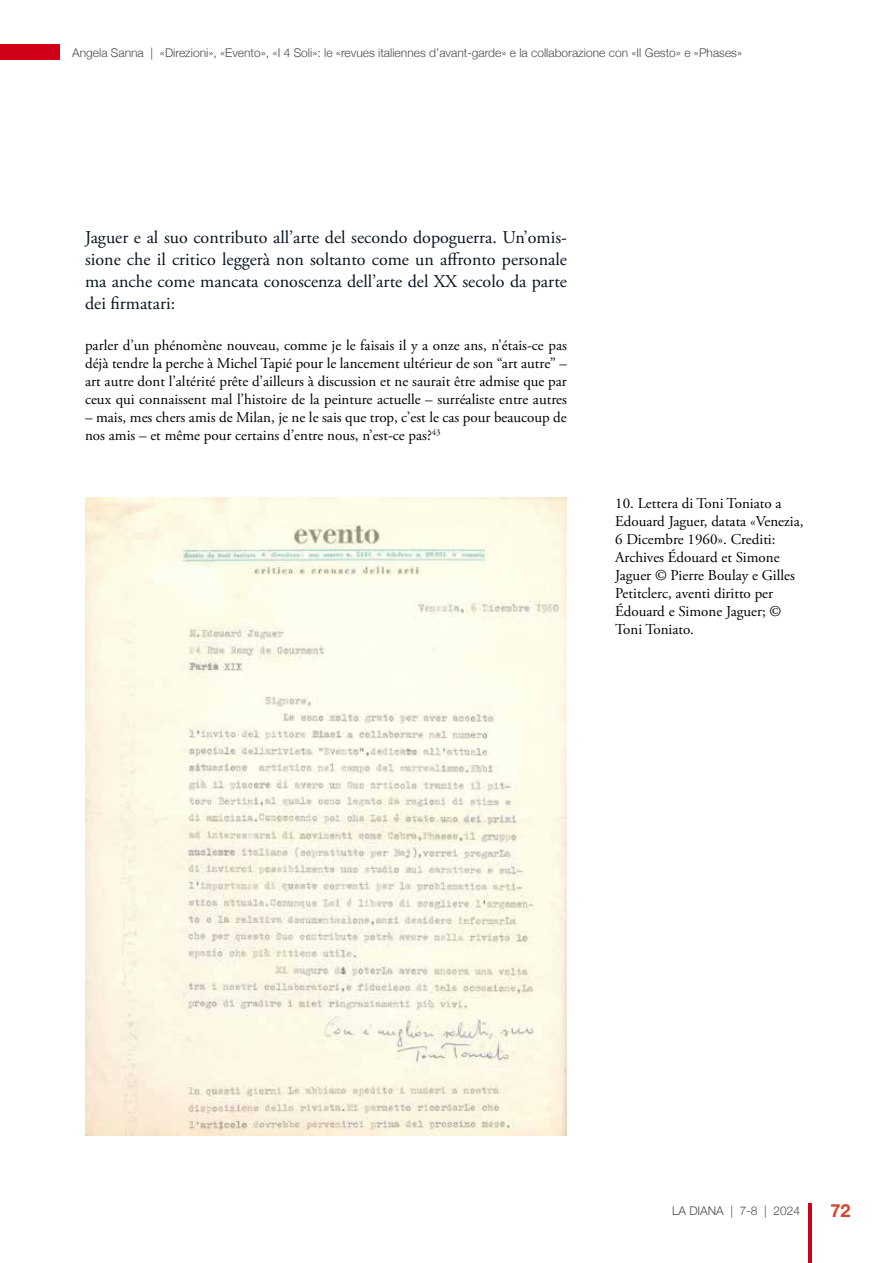
<style>
.page{position:relative;width:893px;height:1263px;background:#fff}
.page>*{position:absolute;margin:0;border:0;box-sizing:border-box;transform-origin:0 0}
.t1{font:18px/22.2px "Adobe Garamond Pro";color:#071320;text-align:justify}
.t2{font:700 18px "Helvetica Neue";color:#d8412c}
.t3{font:15px/18px "Adobe Garamond Pro";color:#000}
.t4{font:300 12px "Helvetica Neue";color:#4b4b4d}
</style>
<div class="page">
<hr style="left:808px;top:1203px;width:3px;height:60px;background:#d10019">
<div style="left:0;top:44px;width:60px;height:16px;background:#d10019"></div>
<img style="left:85px;top:497px;width:482px;height:638px">
<p class="t4" style="left:72px;top:43px;width:671px">Angela Sanna | «Direzioni», «Evento», «I 4 Soli»: le «revues italiennes d’avant-garde» e la collaborazione con «Il Gesto» e «Phases»</p>
<p class="t1" style="left:85px;top:226px;width:483px">Jaguer e al suo contributo all’arte del secondo dopoguerra. Un’omis&shy;sione che il critico leggerà non soltanto come un affronto personale ma anche come mancata conoscenza dell’arte del XX secolo da parte dei firmatari:</p>
<p class="t3" style="left:85px;top:336px;width:483px;text-align:justify">parler d’un phénomène nouveau, comme je le faisais il y a onze ans, n’étais-ce pas déjà tendre la perche à Michel Tapié pour le lancement ultérieur de son “art autre” – art autre dont l’altérité prête d’ailleurs à discussion et ne saurait être admise que par ceux qui connaissent mal l’histoire de la peinture actuelle – surréaliste entre autres</p>
<p class="t3" style="left:85px;top:408px;width:483px">– mais, mes chers amis de Milan, je ne le sais que trop, c’est le cas pour beaucoup de nos amis – et même pour certains d’entre nous, n’est-ce pas?<sup>43</sup></p>
<p class="t3" style="left:615px;top:495px;width:190px">10. Lettera di Toni Toniato a<br>Edouard Jaguer, datata «Venezia,<br>6 Dicembre 1960». Crediti:<br>Archives Édouard et Simone<br>Jaguer © Pierre Boulay e Gilles<br>Petitclerc, aventi diritto per<br>Édouard e Simone Jaguer; ©<br>Toni Toniato.</p>
<p class="t4" style="left:672px;top:1201px;width:130px">LA DIANA | 7-8 | 2024</p>
<p class="t2" style="left:830px;top:1196px;width:22px">72</p>
</div>
